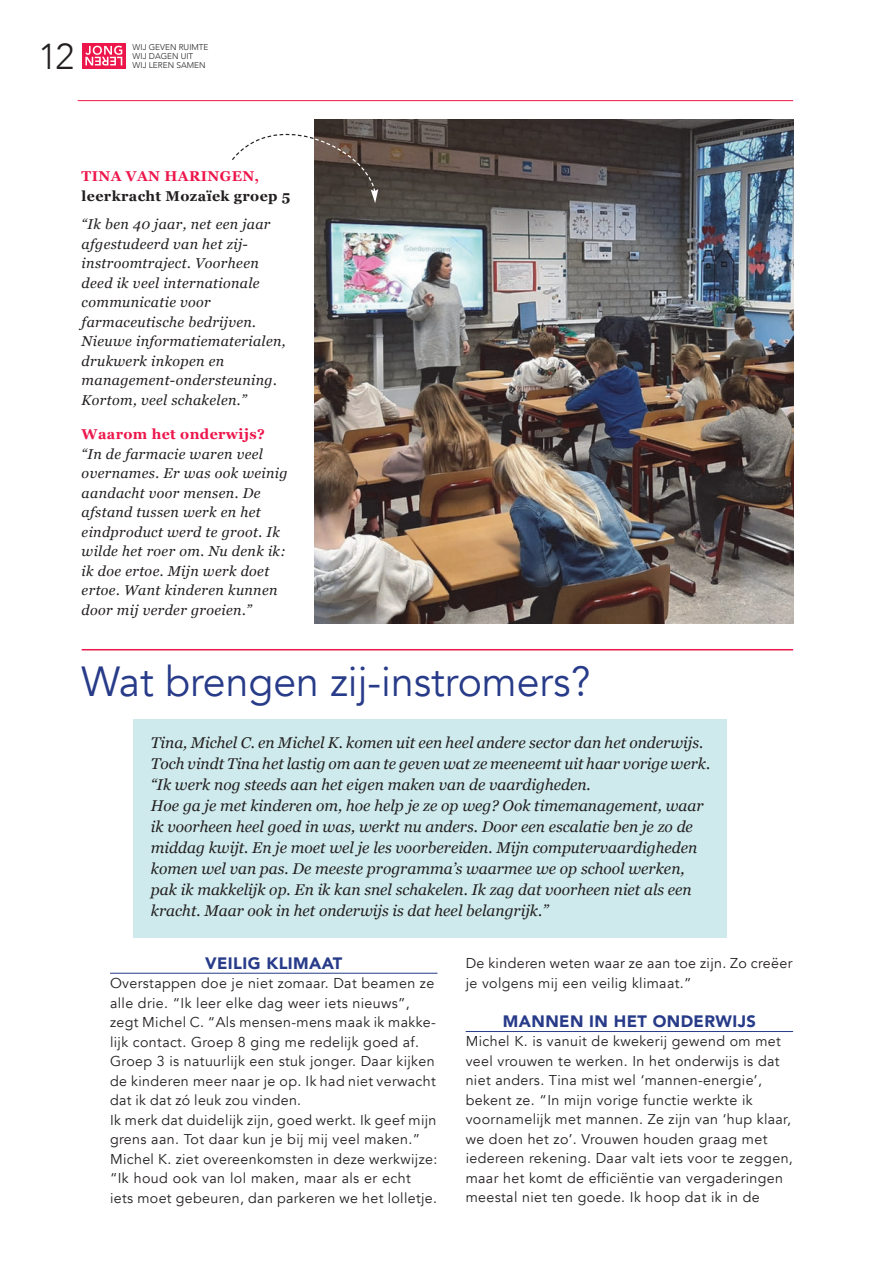
<style>
.page{position:relative;width:893px;height:1263px;background:#fff}
.page>*{position:absolute;margin:0;border:0;box-sizing:border-box;transform-origin:0 0}
.t1{font:42px "Avenir";color:#273b89}
.t2{font:300 36px "Avenir";color:#231f20}
.t3{font:900 16.5px "Avenir";letter-spacing:.025em;color:#273b89}
.t4{font:italic 15.6px/21px "Georgia";color:#231f20}
.t5{font:14.25px/19.5px "Avenir";letter-spacing:.025em;color:#231f20}
.t6{font:italic 14.25px/19.5px "Georgia";letter-spacing:.025em;color:#231f20}
.t7{font:700 14.25px "Georgia";letter-spacing:.025em;color:#ed164b}
.t8{font:700 14.25px "Georgia";letter-spacing:.025em;color:#231f20}
.t9{font:300 8.25px/9.1px "Avenir";color:#231f20}
</style>
<div class="page">
<div style="left:133px;top:720px;width:593px;height:218px;background:#ceeaec"></div>
<svg style="left:82px;top:43px;width:44px;height:26px"></svg>
<svg style="left:85px;top:46px;width:37px;height:19px"></svg>
<hr style="left:82px;top:649px;width:711px;height:1px;background:#ed164b">
<hr style="left:78px;top:100px;width:715px;height:1px;background:#ed164b">
<hr style="left:466px;top:1031px;width:327px;height:1px;background:#273b89">
<hr style="left:110px;top:973px;width:327px;height:1px;background:#273b89">
<img style="left:314px;top:120px;width:479px;height:503px">
<svg style="left:232px;top:131px;width:146px;height:72px"></svg>
<h2 class="t2" style="left:38px;top:35px;width:37px">12</h2>
<p class="t9" style="left:133px;top:42px;width:77px">WIJ GEVEN RUIMTE<br>WIJ DAGEN UIT</p>
<p class="t9" style="left:133px;top:60px;width:74px">WIJ LEREN SAMEN</p>
<p class="t7" style="left:82px;top:166px;width:179px">TINA VAN HARINGEN,</p>
<p class="t8" style="left:82px;top:185px;width:210px">leerkracht Mozaïek groep 5</p>
<p class="t6" style="left:82px;top:214px;width:206px">“Ik ben 40 jaar, net een jaar afgestudeerd van het zij&shy;instroomtraject. Voorheen deed ik veel internationale communicatie voor farmaceutische bedrijven.<br>Nieuwe informatiematerialen, drukwerk inkopen en management-ondersteuning.<br>Kortom, veel schakelen.”</p>
<p class="t7" style="left:82px;top:423px;width:185px">Waarom het onderwijs?</p>
<p class="t6" style="left:82px;top:443px;width:207px">“In de farmacie waren veel overnames. Er was ook weinig aandacht voor mensen. De afstand tussen werk en het eindproduct werd te groot. Ik wilde het roer om. Nu denk ik: ik doe ertoe. Mijn werk doet ertoe. Want kinderen kunnen door mij verder groeien.”</p>
<h1 class="t1" style="left:82px;top:656px;width:510px">Wat brengen zij-instromers?</h1>
<p class="t4" style="left:151px;top:731px;width:561px">Tina, Michel C. en Michel K. komen uit een heel andere sector dan het onderwijs.<br>Toch vindt Tina het lastig om aan te geven wat ze meeneemt uit haar vorige werk. “Ik werk nog steeds aan het eigen maken van de vaardigheden.<br>Hoe ga je met kinderen om, hoe help je ze op weg? Ook timemanagement, waar ik voorheen heel goed in was, werkt nu anders. Door een escalatie ben je zo de middag kwijt. En je moet wel je les voorbereiden. Mijn computervaardigheden komen wel van pas. De meeste programma’s waarmee we op school werken, pak ik makkelijk op. En ik kan snel schakelen. Ik zag dat voorheen niet als een kracht. Maar ook in het onderwijs is dat heel belangrijk.”</p>
<p class="t3" style="left:205px;top:949px;width:139px">VEILIG KLIMAAT</p>
<p class="t5" style="left:110px;top:974px;width:329px">Overstappen doe je niet zomaar. Dat beamen ze alle drie. “Ik leer elke dag weer iets nieuws”, zegt Michel C. “Als mensen-mens maak ik makke - lijk contact. Groep 8 ging me redelijk goed af.<br>Groep 3 is natuurlijk een stuk jonger. Daar kijken de kinderen meer naar je op. Ik had niet verwacht dat ik dat zó leuk zou vinden.<br>Ik merk dat duidelijk zijn, goed werkt. Ik geef mijn grens aan. Tot daar kun je bij mij veel maken.” Michel K. ziet overeenkomsten in deze werkwijze: “Ik houd ook van lol maken, maar als er echt iets moet gebeuren, dan parkeren we het lolletje.</p>
<p class="t5" style="left:466px;top:954px;width:328px">De kinderen weten waar ze aan toe zijn. Zo creëer je volgens mij een veilig klimaat.”</p>
<p class="t3" style="left:503px;top:1007px;width:254px">MANNEN IN HET ONDERWIJS</p>
<p class="t5" style="left:466px;top:1032px;width:329px">Michel K. is vanuit de kwekerij gewend om met veel vrouwen te werken. In het onderwijs is dat niet anders. Tina mist wel ‘mannen-energie’, bekent ze. “In mijn vorige functie werkte ik voornamelijk met mannen. Ze zijn van ‘hup klaar, we doen het zo’. Vrouwen houden graag met iedereen rekening. Daar valt iets voor te zeggen, maar het komt de efficiëntie van vergaderingen meestal niet ten goede. Ik hoop dat ik in de</p>
</div>
